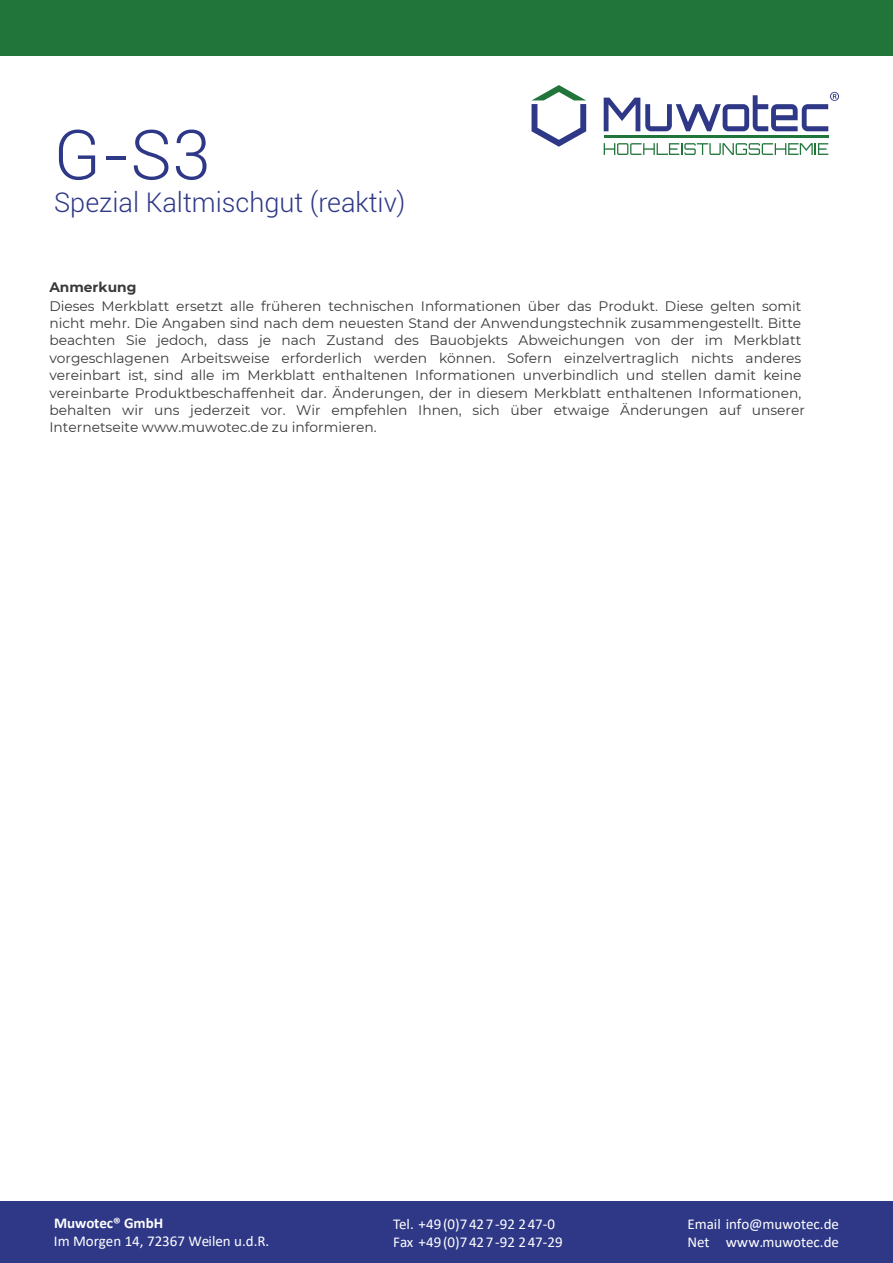
<style>
.page{position:relative;width:893px;height:1263px;background:#fff}
.page>*{position:absolute;margin:0;border:0;box-sizing:border-box;transform-origin:0 0}
.t1{font:300 69px "Roboto";color:#2e3887}
.t2{font:300 27px "Roboto";color:#2e3887}
.t3{font:15px/18px "Calibri";color:#fff}
.t4{font:700 15px "Calibri";color:#fff}
.t5{font:13.8px/17.4px "Montserrat";color:#3b3838}
.t6{font:700 13.8px "Montserrat";color:#3b3838}
</style>
<div class="page">
<div style="left:0;top:0;width:893px;height:55px;background:#21753b"></div>
<svg style="left:531px;top:85px;width:55px;height:62px"></svg>
<hr style="left:604px;top:136px;width:224px;height:2px;background:#21753b">
<svg style="left:604px;top:143px;width:224px;height:12px"></svg>
<svg style="left:604px;top:92px;width:235px;height:39px"></svg>
<div style="left:0;top:1201px;width:893px;height:62px;background:#2e3887"></div>
<h1 class="t1" style="left:54px;top:107px;width:158px">G-S3</h1>
<h2 class="t2" style="left:54px;top:183px;width:353px">Spezial Kaltmischgut (reaktiv)</h2>
<p class="t6" style="left:49px;top:277px;width:89px">Anmerkung</p>
<p class="t5" style="left:49px;top:297px;width:757px">Dieses Merkblatt ersetzt alle früheren technischen Informationen über das Produkt. Diese gelten somit nicht mehr. Die Angaben sind nach dem neuesten Stand der Anwendungstechnik zusammengestellt. Bitte beachten Sie jedoch, dass je nach Zustand des Bauobjekts Abweichungen von der im Merkblatt vorgeschlagenen Arbeitsweise erforderlich werden können. Sofern einzelvertraglich nichts anderes vereinbart ist, sind alle im Merkblatt enthaltenen Informationen unverbindlich und stellen damit keine vereinbarte Produktbeschaffenheit dar. Änderungen, der in diesem Merkblatt enthaltenen Informationen, behalten wir uns jederzeit vor. Wir empfehlen Ihnen, sich über etwaige Änderungen auf unserer Internetseite www.muwotec.de zu informieren.</p>
<p class="t4" style="left:54px;top:1212px;width:111px">Muwotec® GmbH</p>
<p class="t3" style="left:54px;top:1231px;width:217px">Im Morgen 14, 72367 Weilen u.d.R.</p>
<p class="t3" style="left:393px;top:1215px;width:171px">Tel. +49(0)7427-92 247-0<br>Fax +49(0)7427-92 247-29</p>
<p class="t3" style="left:687px;top:1215px;width:153px">Email info@muwotec.de<br>Net www.muwotec.de</p>
</div>
